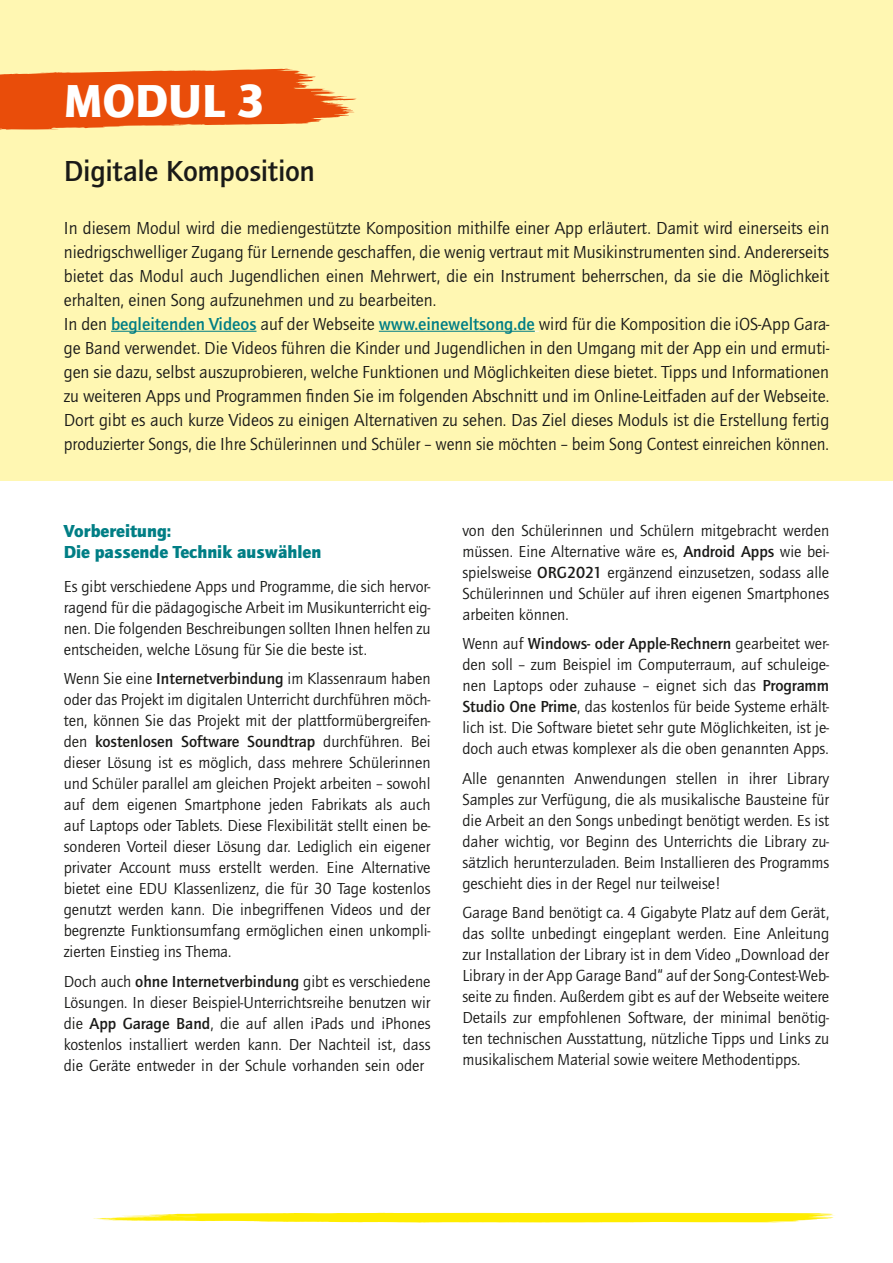
<style>
.page{position:relative;width:893px;height:1263px;background:#fff}
.page>*{position:absolute;margin:0;border:0;box-sizing:border-box;transform-origin:0 0}
.t1{font:900 47.85px "Quay Sans ITC Std";color:#fff}
.H_2{font:500 30px "Quay Sans ITC Std";letter-spacing:-.01em;color:#1a1a18}
.p11{font:18px/24px "Quay Sans ITC Std";color:#1a1a18;text-align:justify}
.p14{font:900 18px/21px "Quay Sans ITC Std";color:#007e85}
.t2{font:16.5px/21px "Quay Sans ITC Std";color:#1a1a18;text-align:justify}
.s1{font-weight:500;color:#007e85}
.s2{font-weight:500}
</style>
<div class="page">
<svg style="left:93px;top:1213px;width:742px;height:9px"></svg>
<div style="left:0;top:0;width:893px;height:480px;background:#fff7b2"></div>
<svg style="left:0;top:68px;width:357px;height:62px"></svg>
<hr style="left:111px;top:331px;width:145px;height:1px;background:#007e85">
<hr style="left:379px;top:331px;width:156px;height:1px;background:#007e85">
<h1 class="t1" style="left:64px;top:71px;width:202px">MODUL 3</h1>
<h2 class="H_2" style="left:64px;top:153px;width:253px">Digitale Komposition</h2>
<p class="p11" style="left:64px;top:216px;width:767px">In diesem Modul wird die mediengestützte Komposition mithilfe einer App erläutert. Damit wird einerseits ein niedrigschwelliger Zugang für Lernende geschaffen, die wenig vertraut mit Musikinstrumenten sind. Andererseits bietet das Modul auch Jugendlichen einen Mehrwert, die ein Instrument beherrschen, da sie die Möglichkeit erhalten, einen Song aufzunehmen und zu bearbeiten.</p>
<p class="p11" style="left:64px;top:312px;width:767px">In den <span class="s1">begleitenden Videos</span> auf der Webseite <span class="s1">www.eineweltsong.de</span> wird für die Komposition die iOS-App Gara&shy;ge Band verwendet. Die Videos führen die Kinder und Jugendlichen in den Umgang mit der App ein und ermuti&shy;gen sie dazu, selbst auszuprobieren, welche Funktionen und Möglichkeiten diese bietet. Tipps und Informationen zu weiteren Apps und Programmen finden Sie im folgenden Abschnitt und im Online-Leitfaden auf der Webseite.<br>Dort gibt es auch kurze Videos zu einigen Alternativen zu sehen. Das Ziel dieses Moduls ist die Erstellung fertig produzierter Songs, die Ihre Schülerinnen und Schüler – wenn sie möchten – beim Song Contest einreichen können.</p>
<p class="p14" style="left:64px;top:520px;width:259px">Vorbereitung:<br>Die passende Technik auswählen</p>
<p class="t2" style="left:64px;top:575px;width:368px">Es gibt verschiedene Apps und Programme, die sich hervor&shy;ragend für die pädagogische Arbeit im Musikunterricht eig&shy;nen. Die folgenden Beschreibungen sollten Ihnen helfen zu entscheiden, welche Lösung für Sie die beste ist.</p>
<p class="t2" style="left:64px;top:668px;width:368px">Wenn Sie eine <span class="s2">Internetverbindung</span> im Klassenraum haben oder das Projekt im digitalen Unterricht durchführen möch&shy;ten, können Sie das Projekt mit der plattformübergreifen&shy;den <span class="s2">kostenlosen Software Soundtrap</span> durchführen. Bei dieser Lösung ist es möglich, dass mehrere Schülerinnen und Schüler parallel am gleichen Projekt arbeiten – sowohl auf dem eigenen Smartphone jeden Fabrikats als auch auf Laptops oder Tablets. Diese Flexibilität stellt einen be&shy;sonderen Vorteil dieser Lösung dar. Lediglich ein eigener privater Account muss erstellt werden. Eine Alternative bietet eine EDU Klassenlizenz, die für 30 Tage kostenlos genutzt werden kann. Die inbegriffenen Videos und der begrenzte Funktionsumfang ermöglichen einen unkompli&shy;zierten Einstieg ins Thema.</p>
<p class="t2" style="left:64px;top:970px;width:368px">Doch auch <span class="s2">ohne Internetverbindung</span> gibt es verschiedene Lösungen. In dieser Beispiel-Unterrichtsreihe benutzen wir die <span class="s2">App Garage Band</span>, die auf allen iPads und iPhones kostenlos installiert werden kann. Der Nachteil ist, dass die Geräte entweder in der Schule vorhanden sein oder</p>
<p class="t2" style="left:462px;top:520px;width:368px">von den Schülerinnen und Schülern mitgebracht werden müssen. Eine Alternative wäre es, <span class="s2">Android Apps</span> wie bei&shy;spielsweise <span class="s2">ORG2021</span> ergänzend einzusetzen, sodass alle Schülerinnen und Schüler auf ihren eigenen Smartphones arbeiten können.</p>
<p class="t2" style="left:462px;top:633px;width:368px">Wenn auf <span class="s2">Windows- oder Apple-Rechnern</span> gearbeitet wer&shy;den soll – zum Beispiel im Computerraum, auf schuleige&shy;nen Laptops oder zuhause – eignet sich das <span class="s2">Programm Studio One Prime</span>, das kostenlos für beide Systeme erhält&shy;lich ist. Die Software bietet sehr gute Möglichkeiten, ist je&shy;doch auch etwas komplexer als die oben genannten Apps.</p>
<p class="t2" style="left:462px;top:768px;width:368px">Alle genannten Anwendungen stellen in ihrer Library Samples zur Verfügung, die als musikalische Bausteine für die Arbeit an den Songs unbedingt benötigt werden. Es ist daher wichtig, vor Beginn des Unterrichts die Library zu&shy;sätzlich herunterzuladen. Beim Installieren des Programms geschieht dies in der Regel nur teilweise!</p>
<p class="t2" style="left:462px;top:902px;width:368px">Garage Band benötigt ca. 4 Gigabyte Platz auf dem Gerät, das sollte unbedingt eingeplant werden. Eine Anleitung zur Installation der Library ist in dem Video „Download der Library in der App Garage Band“ auf der Song-Contest-Web&shy;seite zu finden. Außerdem gibt es auf der Webseite weitere Details zur empfohlenen Software, der minimal benötig&shy;ten technischen Ausstattung, nützliche Tipps und Links zu musikalischem Material sowie weitere Methodentipps.</p>
</div>
